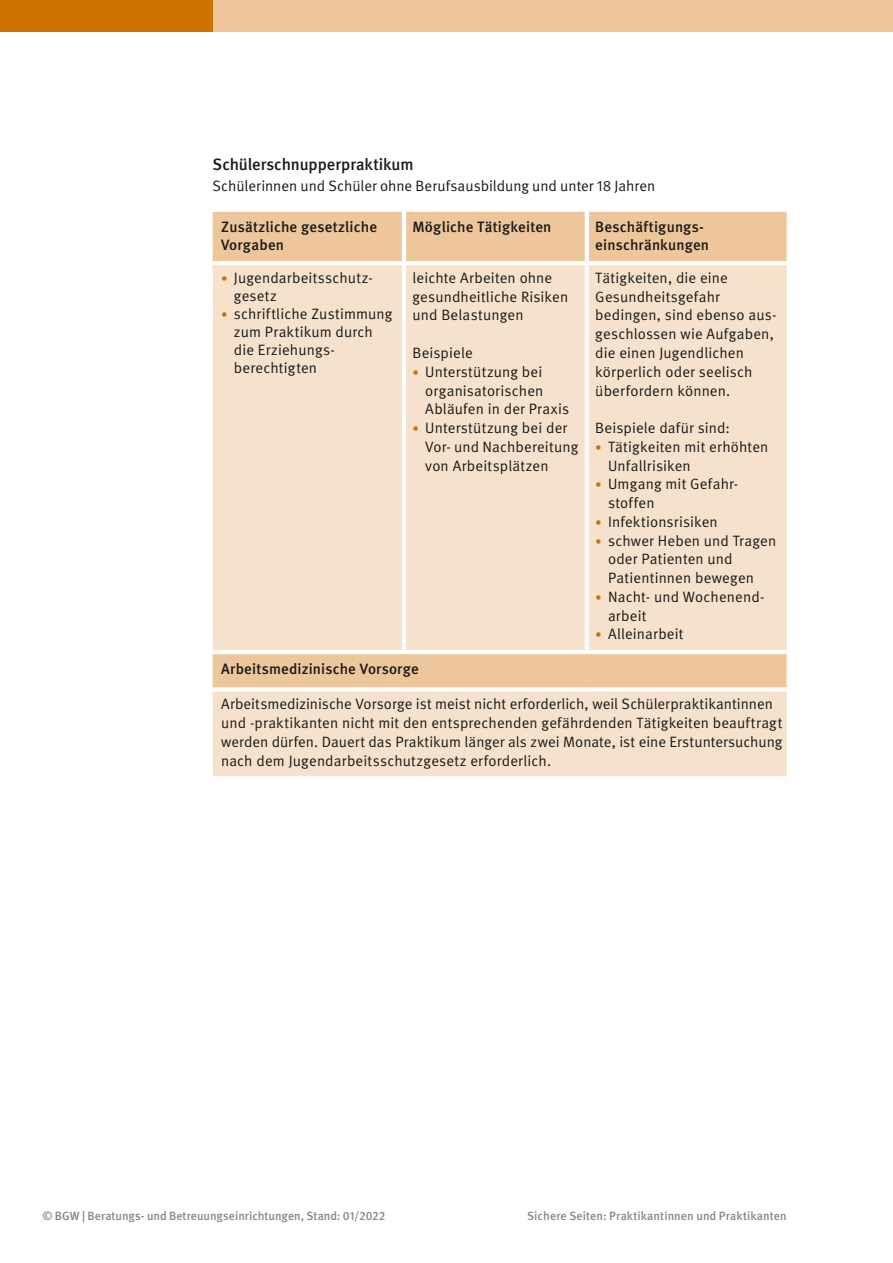
<style>
.page{position:relative;width:893px;height:1263px;background:#fff}
.page>*{position:absolute;margin:0;border:0;box-sizing:border-box;transform-origin:0 0}
.t1{font:500 16.5px "DGUV Meta";letter-spacing:-.005em;color:#1a1a18}
.t2{font:15px/18.8px "DGUV Meta";letter-spacing:.01em;color:#1a1a18}
.t3{font:500 15px/18.8px "DGUV Meta";letter-spacing:.01em;color:#1a1a18}
.t4{font:500 12px "DGUV Meta";letter-spacing:.005em;color:#878786}
.s1{font-size:12.75px;color:#cc7300}
</style>
<div class="page">
<div style="left:0;top:0;width:893px;height:32px;background:#edc69b"></div>
<div style="left:0;top:0;width:213px;height:32px;background:#cc7300"></div>
<div style="left:213px;top:212px;width:574px;height:49px;background:#edc69b"></div>
<svg style="left:213px;top:265px;width:574px;height:511px;fill:#f6e2cc"></svg>
<hr style="left:402px;top:212px;width:4px;height:49px;background:#fff">
<hr style="left:585px;top:212px;width:4px;height:49px;background:#fff">
<hr style="left:402px;top:265px;width:4px;height:385px;background:#fff">
<hr style="left:585px;top:265px;width:4px;height:385px;background:#fff">
<hr style="left:213px;top:650px;width:191px;height:4px;background:#fff">
<hr style="left:404px;top:650px;width:183px;height:4px;background:#fff">
<hr style="left:587px;top:650px;width:200px;height:4px;background:#fff">
<div style="left:213px;top:687px;width:191px;height:5px;background:#fff"></div>
<div style="left:404px;top:687px;width:183px;height:5px;background:#fff"></div>
<div style="left:587px;top:687px;width:200px;height:5px;background:#fff"></div>
<p class="t1" style="left:213px;top:155px;width:202px">Schülerschnupperpraktikum</p>
<p class="t2" style="left:213px;top:177px;width:444px">Schülerinnen und Schüler ohne Berufsausbildung und unter 18 Jahren</p>
<p class="t3" style="left:221px;top:218px;width:157px">Zusätzliche gesetzliche<br>Vorgaben</p>
<p class="t3" style="left:412px;top:218px;width:140px">Mögliche Tätigkeiten</p>
<p class="t3" style="left:595px;top:218px;width:115px">Beschäftigungs&shy;einschränkungen</p>
<p class="t2" style="left:234px;top:269px;width:139px;line-height:18px;text-indent:-13px"><span class="s1">•</span> Jugendarbeitsschutz&shy;gesetz</p>
<p class="t2" style="left:234px;top:305px;width:160px;line-height:18px;text-indent:-13px"><span class="s1">•</span> schriftliche Zustimmung zum Praktikum durch die Erziehungs&shy;berechtigten</p>
<p class="t2" style="left:412px;top:269px;width:157px">leichte Arbeiten ohne gesundheitliche Risiken und Belastungen</p>
<p class="t2" style="left:412px;top:344px;width:62px">Beispiele</p>
<p class="t2" style="left:425px;top:362px;width:146px;text-indent:-13px"><span class="s1">•</span> Unterstützung bei organisatorischen<br>Abläufen in der Praxis</p>
<p class="t2" style="left:425px;top:419px;width:155px;text-indent:-13px"><span class="s1">•</span> Unterstützung bei der<br>Vor- und Nachbereitung von Arbeitsplätzen</p>
<p class="t2" style="left:595px;top:269px;width:181px">Tätigkeiten, die eine<br>Gesundheitsgefahr bedingen, sind ebenso aus&shy;geschlossen wie Aufgaben, die einen Jugendlichen körperlich oder seelisch überfordern können.</p>
<p class="t2" style="left:595px;top:419px;width:136px">Beispiele dafür sind:</p>
<p class="t2" style="left:608px;top:437px;width:162px;text-indent:-13px"><span class="s1">•</span> Tätigkeiten mit erhöhten<br>Unfallrisiken</p>
<p class="t2" style="left:608px;top:475px;width:130px;text-indent:-13px"><span class="s1">•</span> Umgang mit Gefahr&shy;stoffen</p>
<p class="t2" style="left:595px;top:512px;width:124px"><span class="s1">•</span> Infektionsrisiken</p>
<p class="t2" style="left:608px;top:531px;width:170px;text-indent:-13px"><span class="s1">•</span> schwer Heben und Tragen oder Patienten und<br>Patientinnen bewegen</p>
<p class="t2" style="left:608px;top:587px;width:156px;text-indent:-13px"><span class="s1">•</span> Nacht- und Wochenend&shy;arbeit</p>
<p class="t2" style="left:595px;top:625px;width:90px"><span class="s1">•</span> Alleinarbeit</p>
<p class="t3" style="left:221px;top:660px;width:199px">Arbeitsmedizinische Vorsorge</p>
<p class="t2" style="left:221px;top:695px;width:563px">Arbeitsmedizinische Vorsorge ist meist nicht erforderlich, weil Schülerpraktikantinnen und -praktikanten nicht mit den entsprechenden gefährdenden Tätigkeiten beauftragt werden dürfen. Dauert das Praktikum länger als zwei Monate, ist eine Erstuntersuchung nach dem Jugendarbeitsschutzgesetz erforderlich.</p>
<p class="t4" style="left:43px;top:1209px;width:345px">© BGW | Beratungs- und Betreuungseinrichtungen, Stand: 01/2022</p>
<p class="t4" style="left:527px;top:1209px;width:261px">Sichere Seiten: Praktikantinnen und Praktikanten</p>
</div>
